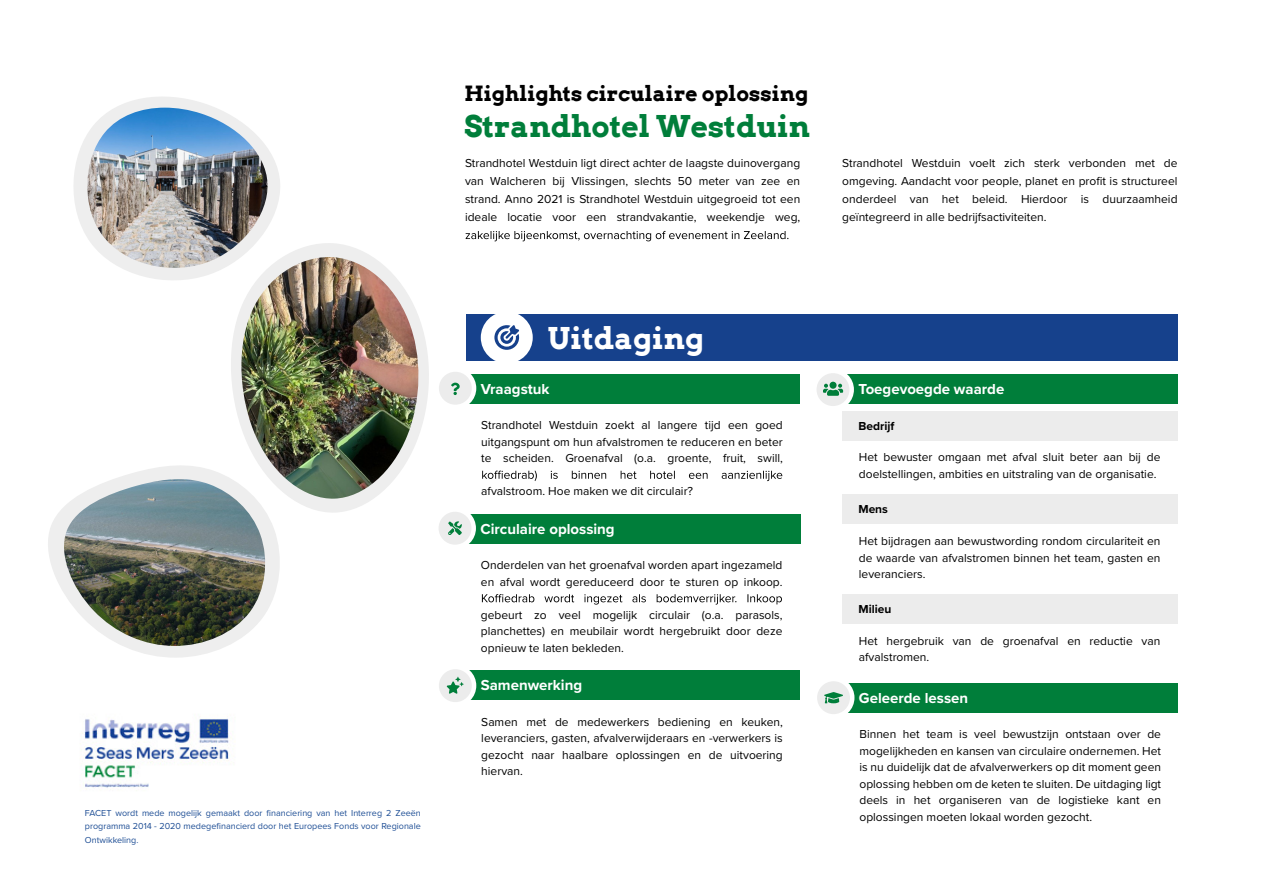
<style>
.page{position:relative;width:1263px;height:893px;background:#fff}
.page>*{position:absolute;margin:0;border:0;box-sizing:border-box;transform-origin:0 0}
.t1{font:700 30px "Arvo";color:#007e3a}
.t2{font:700 30px "Arvo";color:#fff}
.t3{font:700 21px "Arvo";color:#000}
.t4{font:700 15px "Proxima Nova";color:#fff}
.t5{font:12px/16.5px "Proxima Nova";color:#000;text-align:justify}
.t6{font:700 12px "Proxima Nova";color:#000}
.t7{font:9px/13.5px "Proxima Nova";color:#1e4e95;text-align:justify}
</style>
<div class="page">
<div style="left:464px;top:374px;width:336px;height:29px;background:#007e3a"></div>
<div style="left:464px;top:514px;width:336px;height:29px;background:#007e3a"></div>
<div style="left:464px;top:671px;width:336px;height:29px;background:#007e3a"></div>
<div style="left:842px;top:411px;width:335px;height:29px;background:#ececec"></div>
<div style="left:842px;top:495px;width:335px;height:29px;background:#ececec"></div>
<div style="left:842px;top:594px;width:335px;height:30px;background:#ececec"></div>
<img style="left:80px;top:718px;width:150px;height:71px">
<svg style="left:466px;top:231px;width:322px;height:10px"></svg>
<svg style="left:482px;top:470px;width:300px;height:11px"></svg>
<div style="left:466px;top:314px;width:711px;height:47px;background:#16418c"></div>
<div style="left:481px;top:311px;width:52px;height:52px;background:#fff;border-radius:50%"></div>
<svg style="left:494px;top:325px;width:25px;height:25px"></svg>
<svg style="left:482px;top:594px;width:300px;height:11px"></svg>
<svg style="left:439px;top:512px;width:37px;height:33px"></svg>
<svg style="left:439px;top:669px;width:37px;height:33px"></svg>
<div style="left:842px;top:375px;width:335px;height:29px;background:#007e3a"></div>
<svg style="left:817px;top:373px;width:37px;height:33px"></svg>
<div style="left:843px;top:683px;width:335px;height:29px;background:#007e3a"></div>
<svg style="left:817px;top:681px;width:37px;height:33px"></svg>
<svg style="left:439px;top:372px;width:37px;height:33px"></svg>
<svg style="left:48px;top:465px;width:232px;height:193px"></svg>
<svg style="left:74px;top:97px;width:206px;height:183px"></svg>
<img style="left:58px;top:479px;width:211px;height:167px">
<svg style="left:225px;top:241px;width:204px;height:273px"></svg>
<img style="left:239px;top:257px;width:182px;height:242px">
<img style="left:87px;top:108px;width:182px;height:163px">
<p class="t7" style="left:85px;top:806px;width:337px">FACET wordt mede mogelijk gemaakt door financiering van het Interreg 2 Zeeën programma 2014 - 2020 medegefinancierd door het Europees Fonds voor Regionale Ontwikkeling.</p>
<h2 class="t3" style="left:464px;top:85px;width:345px">Highlights circulaire oplossing</h2>
<h1 class="t1" style="left:464px;top:114px;width:347px">Strandhotel Westduin</h1>
<p class="t5" style="left:465px;top:155px;width:337px;line-height:18px">Strandhotel Westduin ligt direct achter de laagste duinovergang van Walcheren bij Vlissingen, slechts 50 meter van zee en strand. Anno 2021 is Strandhotel Westduin uitgegroeid tot een ideale locatie voor een strandvakantie, weekendje weg,</p>
<p class="t5" style="left:842px;top:155px;width:337px;line-height:18px">Strandhotel Westduin voelt zich sterk verbonden met de omgeving. Aandacht voor people, planet en profit is structureel onderdeel van het beleid. Hierdoor is duurzaamheid geïntegreerd in alle bedrijfsactiviteiten.</p>
<h1 class="t2" style="left:548px;top:326px;width:158px">Uitdaging</h1>
<p class="t4" style="left:481px;top:383px;width:70px">Vraagstuk</p>
<p class="t5" style="left:481px;top:418px;width:303px">Strandhotel Westduin zoekt al langere tijd een goed uitgangspunt om hun afvalstromen te reduceren en beter te scheiden. Groenafval (o.a. groente, fruit, swill,</p>
<p class="t5" style="left:481px;top:484px;width:213px">afvalstroom. Hoe maken we dit circulair?</p>
<p class="t4" style="left:480px;top:523px;width:136px">Circulaire oplossing</p>
<p class="t5" style="left:481px;top:558px;width:303px">Onderdelen van het groenafval worden apart ingezameld en afval wordt gereduceerd door te sturen op inkoop.</p>
<p class="t5" style="left:481px;top:607px;width:303px">gebeurt zo veel mogelijk circulair (o.a. parasols, planchettes) en meubilair wordt hergebruikt door deze opnieuw te laten bekleden.</p>
<p class="t4" style="left:481px;top:679px;width:103px">Samenwerking</p>
<p class="t5" style="left:481px;top:714px;width:303px">Samen met de medewerkers bediening en keuken, leveranciers, gasten, afvalverwijderaars en -verwerkers is gezocht naar haalbare oplossingen en de uitvoering hiervan.</p>
<p class="t4" style="left:858px;top:383px;width:147px">Toegevoegde waarde</p>
<p class="t6" style="left:858px;top:421px;width:37px">Bedrijf</p>
<p class="t5" style="left:859px;top:450px;width:303px">Het bewuster omgaan met afval sluit beter aan bij de doelstellingen, ambities en uitstraling van de organisatie.</p>
<p class="t6" style="left:858px;top:504px;width:31px">Mens</p>
<p class="t5" style="left:859px;top:533px;width:303px">Het bijdragen aan bewustwording rondom circulariteit en de waarde van afvalstromen binnen het team, gasten en leveranciers.</p>
<p class="t6" style="left:858px;top:604px;width:34px">Milieu</p>
<p class="t5" style="left:859px;top:633px;width:303px">Het hergebruik van de groenafval en reductie van afvalstromen.</p>
<p class="t4" style="left:859px;top:691px;width:111px">Geleerde lessen</p>
<p class="t5" style="left:859px;top:726px;width:303px">Binnen het team is veel bewustzijn ontstaan over de mogelijkheden en kansen van circulaire ondernemen. Het is nu duidelijk dat de afvalverwerkers op dit moment geen oplossing hebben om de keten te sluiten. De uitdaging ligt deels in het organiseren van de logistieke kant en oplossingen moeten lokaal worden gezocht.</p>
</div>
